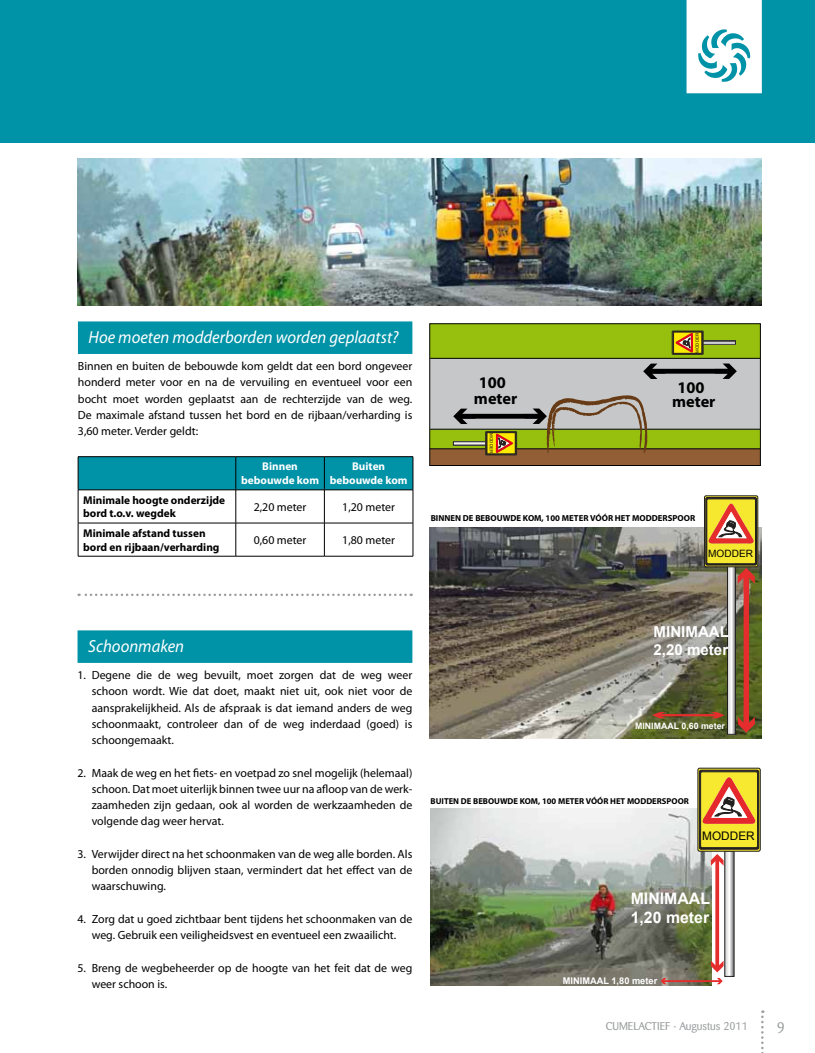
<style>
.page{position:relative;width:815px;height:1053px;background:#fff}
.page>*{position:absolute;margin:0;border:0;box-sizing:border-box;transform-origin:0 0}
.t1{font:italic 17.5px "Myriad Pro";color:#fff;scale:.95 1}
.t2{font:700 16.25px/15.9px "Myriad Pro";color:#000;text-align:center}
.t3{font:700 15.88px/19px "Arial";color:#fff}
.t4{font:700 15.12px/18.1px "Arial";color:#fff}
.t5{font:15px "Barmeno Pro";color:#9c9e9f}
.t6{font:11.88px/16.2px "Myriad Pro";color:#000;text-align:justify}
.t7{font:11.75px "Arial";color:#000}
.t8{font:700 11.25px/13.5px "Myriad Pro";color:#000}
.t9{font:700 11.25px/13.5px "Myriad Pro";color:#fff;text-align:center}
.t10{font:11.25px "Barmeno Pro";color:#9c9e9f}
.t11{font:10.12px "Arial";color:#010101}
.t12{font:700 9.25px "Arial";color:#fff}
.t13{font:700 8.75px "Myriad Pro";color:#000}
.t14{font:700 8.75px "Arial";color:#fff}
.t15{font:700 8.5px "Myriad Pro";color:#000}
.t16{font:4.38px "Arial";color:#111211}
</style>
<div class="page">
<div style="left:0;top:0;width:815px;height:142px;background:#0092a7"></div>
<svg style="left:687px;top:0;width:75px;height:93px;background:#dbeff2"></svg>
<img style="left:78px;top:159px;width:684px;height:146px">
<svg style="left:761px;top:1010px;width:3px;height:43px"></svg>
<div style="left:78px;top:630px;width:334px;height:33px;background:#0092a7"></div>
<div style="left:78px;top:321px;width:334px;height:33px;background:#0092a7"></div>
<div style="left:79px;top:457px;width:334px;height:32px;background:#0092a7"></div>
<hr style="left:78px;top:457px;width:1px;height:32px;background:#000">
<hr style="left:78px;top:456px;width:158px;height:1px;background:#000">
<hr style="left:236px;top:457px;width:1px;height:32px;background:#000">
<hr style="left:236px;top:456px;width:88px;height:1px;background:#000">
<hr style="left:324px;top:457px;width:1px;height:32px;background:#000">
<hr style="left:413px;top:457px;width:1px;height:32px;background:#000">
<hr style="left:324px;top:456px;width:89px;height:1px;background:#000">
<hr style="left:78px;top:490px;width:1px;height:33px;background:#000">
<hr style="left:78px;top:489px;width:158px;height:1px;background:#000">
<hr style="left:236px;top:490px;width:1px;height:33px;background:#000">
<hr style="left:236px;top:489px;width:88px;height:1px;background:#000">
<hr style="left:324px;top:490px;width:1px;height:33px;background:#000">
<hr style="left:413px;top:490px;width:1px;height:33px;background:#000">
<hr style="left:324px;top:489px;width:89px;height:1px;background:#000">
<hr style="left:78px;top:556px;width:158px;height:1px;background:#000">
<hr style="left:78px;top:523px;width:1px;height:33px;background:#000">
<hr style="left:78px;top:523px;width:158px;height:1px;background:#000">
<hr style="left:236px;top:556px;width:88px;height:1px;background:#000">
<hr style="left:236px;top:523px;width:1px;height:33px;background:#000">
<hr style="left:236px;top:523px;width:88px;height:1px;background:#000">
<hr style="left:324px;top:556px;width:89px;height:1px;background:#000">
<hr style="left:324px;top:523px;width:1px;height:33px;background:#000">
<hr style="left:413px;top:523px;width:1px;height:33px;background:#000">
<hr style="left:324px;top:523px;width:89px;height:1px;background:#000">
<svg style="left:79px;top:593px;width:333px;height:3px"></svg>
<svg style="left:430px;top:324px;width:330px;height:141px;background:#a1a765"></svg>
<img style="left:430px;top:527px;width:332px;height:211px">
<svg style="left:729px;top:592px;width:5px;height:140px"></svg>
<div style="left:727px;top:557px;width:9px;height:177px;border:1px solid #221f1f"></div>
<svg style="left:703px;top:712px;width:22px;height:6px"></svg>
<svg style="left:652px;top:712px;width:21px;height:6px"></svg>
<hr style="left:661px;top:714px;width:55px;height:2px;background:#e42d2c">
<svg style="left:704px;top:496px;width:54px;height:96px;background:#b89846"></svg>
<svg style="left:738px;top:708px;width:17px;height:24px"></svg>
<div style="left:744px;top:577px;width:5px;height:145px;background:#e42d2c"></div>
<img style="left:430px;top:808px;width:282px;height:177px">
<svg style="left:727px;top:865px;width:5px;height:109px"></svg>
<div style="left:725px;top:850px;width:9px;height:126px;border:1px solid #221f1f"></div>
<svg style="left:715px;top:865px;width:4px;height:95px"></svg>
<svg style="left:698px;top:768px;width:62px;height:97px;background:#cfac51"></svg>
<hr style="left:663px;top:980px;width:57px;height:1px;background:#e42d2c">
<svg style="left:711px;top:960px;width:13px;height:24px"></svg>
<svg style="left:661px;top:977px;width:5px;height:7px"></svg>
<h1 class="t1" style="left:89px;top:326px;width:328px">Hoe moeten modderborden worden geplaatst?</h1>
<p class="t6" style="left:78px;top:358px;width:336px">Binnen en buiten de bebouwde kom geldt dat een bord ongeveer honderd meter voor en na de vervuiling en eventueel voor een bocht moet worden geplaatst aan de rechterzijde van de weg.<br>De maximale afstand tussen het bord en de rijbaan/verharding is 3,60 meter. Verder geldt:</p>
<p class="t9" style="left:241px;top:459px;width:79px">Binnen bebouwde kom</p>
<p class="t9" style="left:330px;top:459px;width:79px">Buiten bebouwde kom</p>
<p class="t8" style="left:83px;top:493px;width:144px">Minimale hoogte onderzijde bord t.o.v. wegdek</p>
<p class="t6" style="left:254px;top:498px;width:54px">2,20 meter</p>
<p class="t6" style="left:342px;top:498px;width:54px">1,20 meter</p>
<p class="t8" style="left:83px;top:526px;width:138px">Minimale afstand tussen bord en rijbaan/verharding</p>
<p class="t6" style="left:254px;top:531px;width:54px">0,60 meter</p>
<p class="t6" style="left:342px;top:531px;width:54px">1,80 meter</p>
<p class="t16" style="left:695px;top:352px;width:21px;rotate:-90deg">MODDER</p>
<h2 class="t2" style="left:474px;top:374px;width:45px">100 meter</h2>
<h2 class="t2" style="left:672px;top:380px;width:45px;line-height:13.5px">100 meter</h2>
<p class="t16" style="left:494px;top:433px;width:21px;rotate:90deg">MODDER</p>
<p class="t13" style="left:431px;top:512px;width:266px">BINNEN DE BEBOUWDE KOM, 100 METER VÓÓR HET MODDERSPOOR</p>
<p class="t11" style="left:708px;top:547px;width:46px">MODDER</p>
<h1 class="t1" style="left:88px;top:635px;width:103px">Schoonmaken</h1>
<p class="t6" style="left:92px;top:666px;width:322px;text-indent:-14px">1. Degene die de weg bevuilt, moet zorgen dat de weg weer schoon wordt. Wie dat doet, maakt niet uit, ook niet voor de aansprakelijkheid. Als de afspraak is dat iemand anders de weg schoonmaakt, controleer dan of de weg inderdaad (goed) is schoongemaakt.</p>
<p class="t6" style="left:92px;top:764px;width:322px;text-indent:-14px">2. Maak de weg en het fiets- en voetpad zo snel mogelijk (helemaal) schoon. Dat moet uiterlijk binnen twee uur na afloop van de werk&shy;zaamheden zijn gedaan, ook al worden de werkzaamheden de volgende dag weer hervat.</p>
<p class="t6" style="left:92px;top:845px;width:322px;text-indent:-14px">3. Verwijder direct na het schoonmaken van de weg alle borden. Als borden onnodig blijven staan, vermindert dat het effect van de waarschuwing.</p>
<p class="t6" style="left:78px;top:910px;width:336px;text-align:center">4. Zorg dat u goed zichtbaar bent tijdens het schoonmaken van de weg. Gebruik een veiligheidsvest en eventueel een zwaailicht.</p>
<p class="t6" style="left:92px;top:959px;width:322px;text-indent:-14px">5. Breng de wegbeheerder op de hoogte van het feit dat de weg weer schoon is.</p>
<p class="t4" style="left:654px;top:622px;width:77px">MINIMAAL<br>2,20 meter</p>
<p class="t14" style="left:635px;top:721px;width:91px">MINIMAAL 0,60 meter</p>
<p class="t15" style="left:431px;top:795px;width:260px">BUITEN DE BEBOUWDE KOM, 100 METER VÓÓR HET MODDERSPOOR</p>
<p class="t7" style="left:702px;top:828px;width:54px">MODDER</p>
<h3 class="t3" style="left:631px;top:888px;width:81px">MINIMAAL<br>1,20 meter</h3>
<p class="t12" style="left:563px;top:974px;width:96px">MINIMAAL 1,80 meter</p>
<p class="t10" style="left:606px;top:1018px;width:144px">CUMELACTIEF - Augustus 2011</p>
<p class="t5" style="left:777px;top:1017px;width:10px">9</p>
</div>
